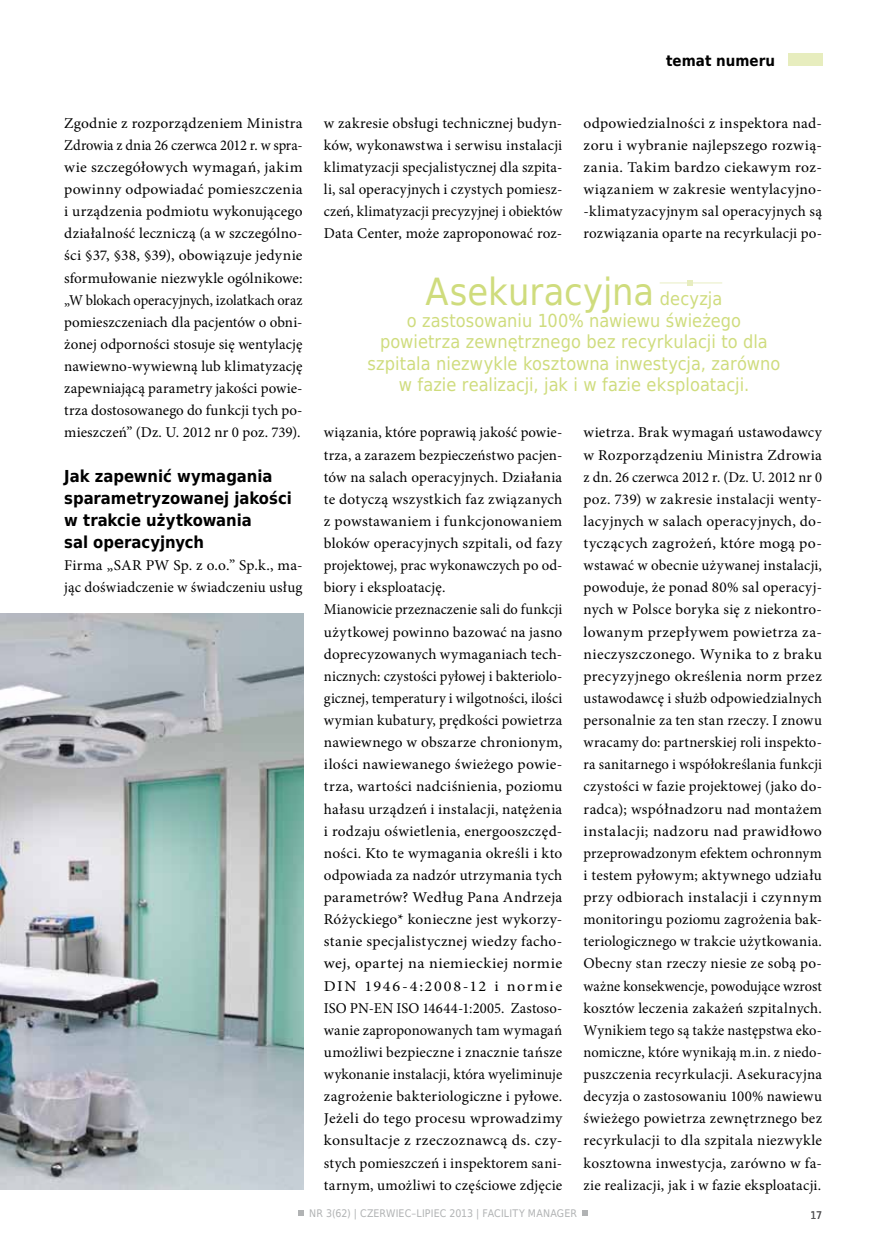
<style>
.page{position:relative;width:885px;height:1251px;background:#fff}
.page>*{position:absolute;margin:0;border:0;box-sizing:border-box;transform-origin:0 0}
.t1{font:37.5px "DejaVu Sans Condensed";color:#cfdc7d}
.t2{font:18px/21.6px "DejaVu Sans Condensed";color:#cfdc7d;text-align:center}
.t3{font:700 16.5px/22px "DejaVu Sans Condensed";letter-spacing:-.005em;color:#000}
.t4{font:15px/22px "Minion Pro";letter-spacing:.015em;color:#000;text-align:justify}
.t5{font:700 15px "DejaVu Sans Condensed";letter-spacing:.005em;color:#000}
.t6{font:10.5px "DejaVu Sans Condensed";letter-spacing:.015em;color:#b1b3b4}
.t7{font:10.5px "DejaVu Sans Condensed";color:#58585a}
.s1{font-size:18px}
</style>
<div class="page">
<svg style="left:298px;top:1210px;width:6px;height:5px"></svg>
<svg style="left:582px;top:1210px;width:6px;height:5px"></svg>
<div style="left:787px;top:53px;width:34px;height:13px;background:#e7edbe"></div>
<img style="left:0;top:613px;width:304px;height:576px">
<svg style="left:687px;top:280px;width:6px;height:5px"></svg>
<hr style="left:659px;top:282px;width:63px;height:1px;background:#e8eec3">
<p class="t4" style="left:64px;top:112px;width:240px">Zgodnie z rozporządzeniem Ministra Zdrowia z dnia 26 czerwca 2012 r. w spra&shy;wie szczegółowych wymagań, jakim powinny odpowiadać pomieszczenia i urządzenia podmiotu wykonującego działalność leczniczą (a w szczególno&shy;ści §37, §38, §39), obowiązuje jedynie sformułowanie niezwykle ogólnikowe: „W blokach operacyjnych, izolatkach oraz pomieszczeniach dla pacjentów o obni&shy;żonej odporności stosuje się wentylację nawiewno-wywiewną lub klimatyzację zapewniającą parametry jakości powie&shy;trza dostosowanego do funkcji tych po&shy;mieszczeń” (Dz. U. 2012 nr 0 poz. 739).</p>
<p class="t3" style="left:64px;top:464px;width:229px">Jak zapewnić wymagania sparametryzowanej jakości w trakcie użytkowania<br>sal operacyjnych</p>
<p class="t4" style="left:64px;top:554px;width:240px">Firma „SAR PW Sp. z o.o.” Sp.k., ma&shy;jąc doświadczenie w świadczeniu usług</p>
<p class="t4" style="left:324px;top:112px;width:240px">w zakresie obsługi technicznej budyn&shy;ków, wykonawstwa i serwisu instalacji klimatyzacji specjalistycznej dla szpita&shy;li, sal operacyjnych i czystych pomiesz&shy;czeń, klimatyzacji precyzyjnej i obiektów Data Center, może zaproponować roz-</p>
<p class="t5" style="left:666px;top:48px;width:111px">temat numeru</p>
<p class="t4" style="left:583px;top:112px;width:240px">odpowiedzialności z inspektora nad&shy;zoru i wybranie najlepszego rozwią&shy;zania. Takim bardzo ciekawym roz&shy;wiązaniem w zakresie wentylacyjno--klimatyzacyjnym sal operacyjnych są rozwiązania oparte na recyrkulacji po-</p>
<h1 class="t1" style="left:425px;top:261px;width:298px">Asekuracyjna <span class="s1">decyzja</span></h1>
<p class="t2" style="left:367px;top:309px;width:414px">o zastosowaniu 100% nawiewu świeżego powietrza zewnętrznego bez recyrkulacji to dla szpitala niezwykle kosztowna inwestycja, zarówno w fazie realizacji, jak i w fazie eksploatacji.</p>
<p class="t4" style="left:324px;top:421px;width:240px;text-align:left">wiązania, które poprawią jakość powie&shy;trza, a zarazem bezpieczeństwo pacjen&shy;tów na salach operacyjnych. Działania te dotyczą wszystkich faz związanych z powstawaniem i funkcjonowaniem bloków operacyjnych szpitali, od fazy projektowej, prac wykonawczych po od&shy;biory i eksploatację.<br>Mianowicie przeznaczenie sali do funkcji użytkowej powinno bazować na jasno doprecyzowanych wymaganiach tech&shy;nicznych: czystości pyłowej i bakteriolo&shy;gicznej, temperatury i wilgotności, ilości wymian kubatury, prędkości powietrza nawiewnego w obszarze chronionym, ilości nawiewanego świeżego powie&shy;trza, wartości nadciśnienia, poziomu hałasu urządzeń i instalacji, natężenia i rodzaju oświetlenia, energooszczęd&shy;ności. Kto te wymagania określi i kto odpowiada za nadzór utrzymania tych parametrów? Według Pana Andrzeja Różyckiego* konieczne jest wykorzy&shy;stanie specjalistycznej wiedzy facho&shy;wej, opartej na niemieckiej normie DIN 1946-4:2008-12 i normie ISO PN-EN ISO 14644-1:2005. Zastoso&shy;wanie zaproponowanych tam wymagań umożliwi bezpieczne i znacznie tańsze wykonanie instalacji, która wyeliminuje zagrożenie bakteriologiczne i pyłowe.<br>Jeżeli do tego procesu wprowadzimy konsultacje z rzeczoznawcą ds. czy&shy;stych pomieszczeń i inspektorem sani&shy;tarnym, umożliwi to częściowe zdjęcie</p>
<p class="t4" style="left:583px;top:421px;width:240px">wietrza. Brak wymagań ustawodawcy w Rozporządzeniu Ministra Zdrowia z dn. 26 czerwca 2012 r. (Dz. U. 2012 nr 0 poz. 739) w zakresie instalacji wenty&shy;lacyjnych w salach operacyjnych, do&shy;tyczących zagrożeń, które mogą po&shy;wstawać w obecnie używanej instalacji, powoduje, że ponad 80% sal operacyj&shy;nych w Polsce boryka się z niekontro&shy;lowanym przepływem powietrza za&shy;nieczyszczonego. Wynika to z braku precyzyjnego określenia norm przez ustawodawcę i służb odpowiedzialnych personalnie za ten stan rzeczy. I znowu wracamy do: partnerskiej roli inspekto&shy;ra sanitarnego i współokreślania funkcji czystości w fazie projektowej (jako do&shy;radca); współnadzoru nad montażem instalacji; nadzoru nad prawidłowo przeprowadzonym efektem ochronnym i testem pyłowym; aktywnego udziału przy odbiorach instalacji i czynnym monitoringu poziomu zagrożenia bak&shy;teriologicznego w trakcie użytkowania.<br>Obecny stan rzeczy niesie ze sobą po&shy;ważne konsekwencje, powodujące wzrost kosztów leczenia zakażeń szpitalnych.<br>Wynikiem tego są także następstwa eko&shy;nomiczne, które wynikają m.in. z niedo&shy;puszczenia recyrkulacji. Asekuracyjna decyzja o zastosowaniu 100% nawiewu świeżego powietrza zewnętrznego bez recyrkulacji to dla szpitala niezwykle kosztowna inwestycja, zarówno w fa&shy;zie realizacji, jak i w fazie eksploatacji.</p>
<p class="t6" style="left:309px;top:1204px;width:269px">NR 3(62) | CZERWIEC–LIPIEC 2013 | FACILITY MANAGER</p>
<p class="t7" style="left:810px;top:1205px;width:13px">17</p>
</div>
